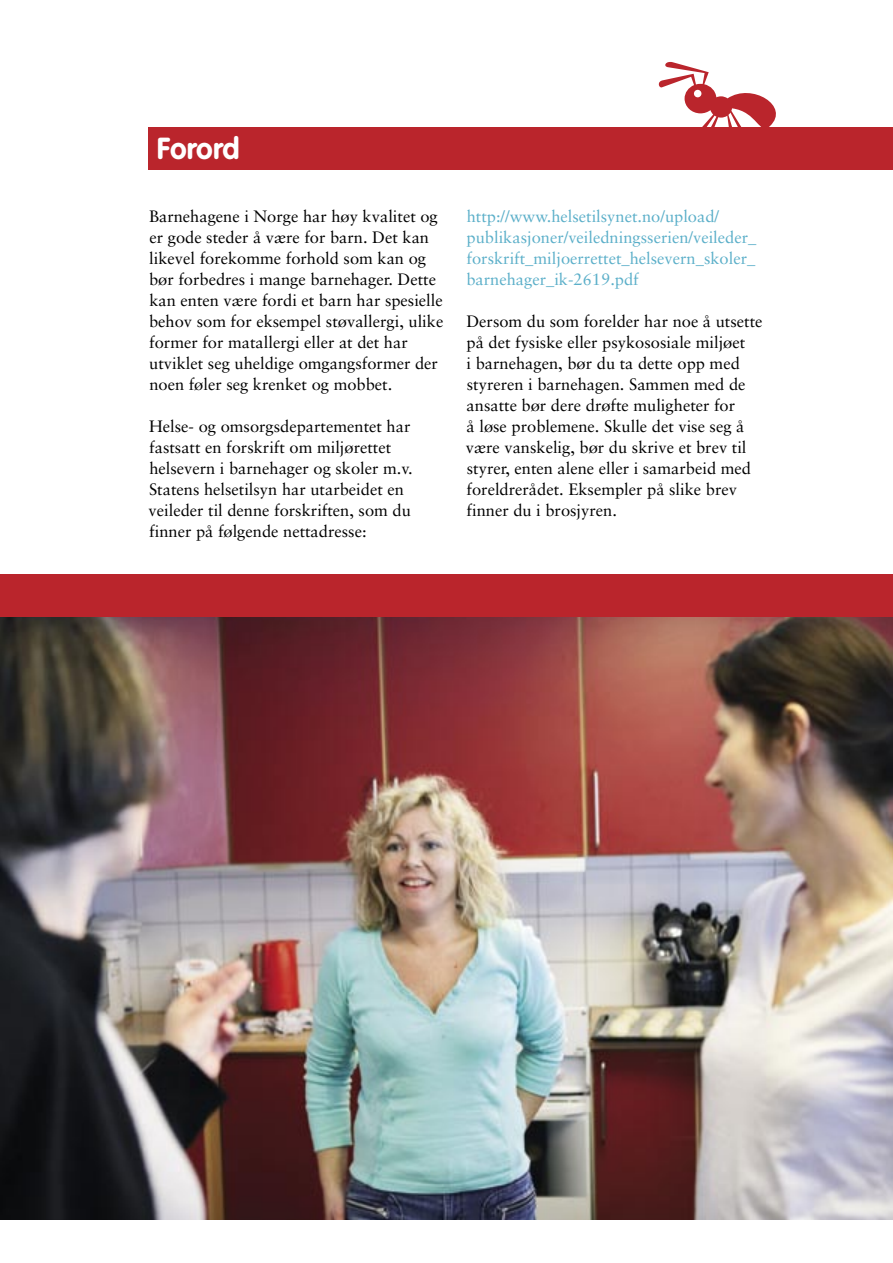
<style>
.page{position:relative;width:893px;height:1263px;background:#fff}
.page>*{position:absolute;margin:0;border:0;box-sizing:border-box;transform-origin:0 0}
.t1{font:700 30px "VAG Rounded";color:#fff}
.t2{font:16.5px/21px "Sabon";color:#000}
.t3{font:16.5px/21px "Sabon";color:#5bafc9}
</style>
<div class="page">
<div style="left:149px;top:128px;width:744px;height:42px;background:#ba252c"></div>
<img style="left:0;top:617px;width:893px;height:603px">
<svg style="left:656px;top:61px;width:133px;height:67px"></svg>
<div style="left:0;top:574px;width:893px;height:43px;background:#ba252c"></div>
<h1 class="t1" style="left:157px;top:131px;width:84px">Forord</h1>
<p class="t2" style="left:149px;top:206px;width:296px">Barnehagene i Norge har høy kvalitet og er gode steder å være for barn. Det kan likevel forekomme forhold som kan og bør forbedres i mange barnehager. Dette kan enten være fordi et barn har spesielle behov som for eksempel støvallergi, ulike former for matallergi eller at det har utviklet seg uheldige omgangsformer der noen føler seg krenket og mobbet.</p>
<p class="t2" style="left:149px;top:416px;width:266px">Helse- og omsorgsdepartementet har fastsatt en forskrift om miljørettet helsevern i barnehager og skoler m.v.<br>Statens helsetilsyn har utarbeidet en veileder til denne forskriften, som du finner på følgende nettadresse:</p>
<p class="t3" style="left:466px;top:206px;width:291px">http://www.helsetilsynet.no/upload/ publikasjoner/veiledningsserien/veileder_ forskrift_miljoerrettet_helsevern_skoler_ barnehager_ik-2619.pdf</p>
<p class="t2" style="left:466px;top:311px;width:298px">Dersom du som forelder har noe å utsette på det fysiske eller psykososiale miljøet<br>i barnehagen, bør du ta dette opp med styreren i barnehagen. Sammen med de ansatte bør dere drøfte muligheter for<br>å løse problemene. Skulle det vise seg å være vanskelig, bør du skrive et brev til styrer, enten alene eller i samarbeid med foreldrerådet. Eksempler på slike brev finner du i brosjyren.</p>
</div>
